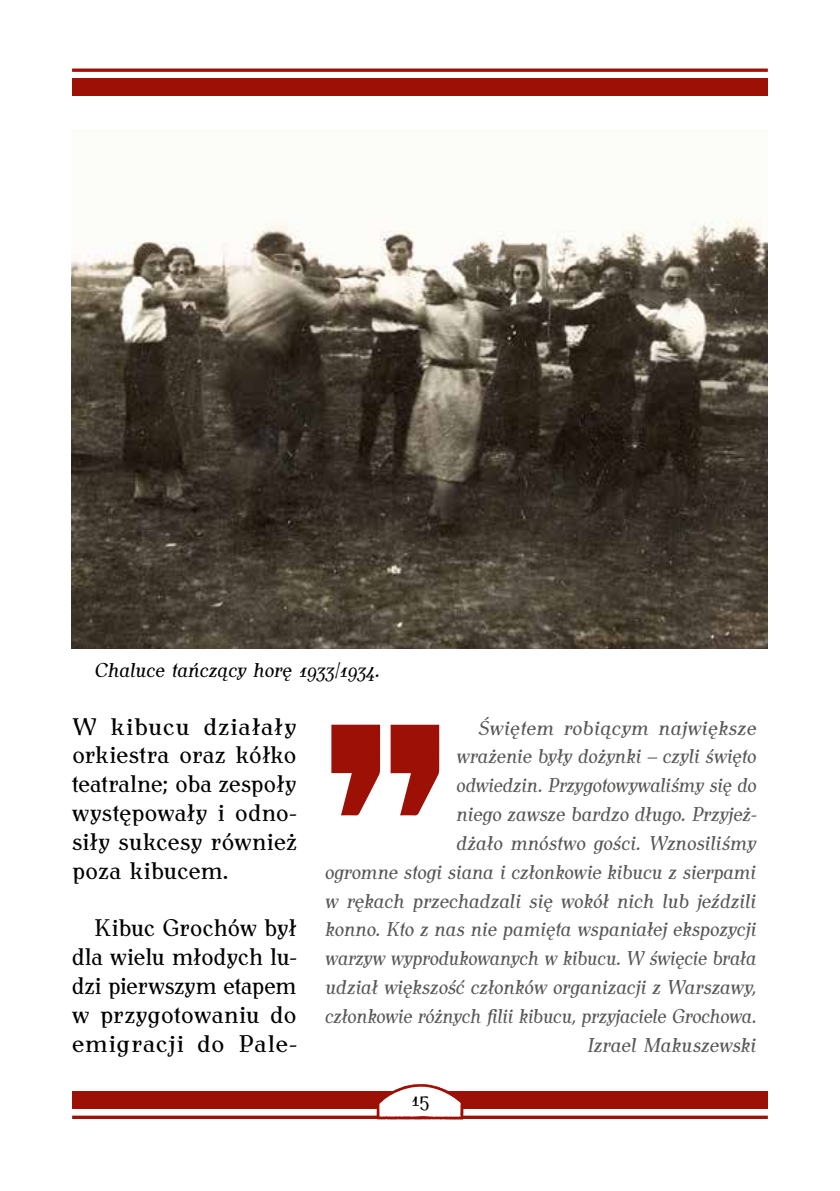
<style>
.page{position:relative;width:840px;height:1191px;background:#fff}
.page>*{position:absolute;margin:0;border:0;box-sizing:border-box;transform-origin:0 0}
.t1{font:24px/28.8px "Antykwa Torunska Cond";letter-spacing:.01em;color:#000;text-align:justify;scale:1.1 1}
.t2{font:24px/28.8px "Antykwa Torunska Cond";letter-spacing:.01em;color:#000;text-align:justify;scale:1.04 1}
.t3{font:italic 20px/28.8px "Antykwa Torunska Cond";letter-spacing:-.015em;color:#575756;text-align:right}
.t4{font:italic 20px "Antykwa Torunska Cond";letter-spacing:-.015em;color:#000}
.t5{font:20px "Antykwa Torunska Cond";color:#000}
</style>
<div class="page">
<svg style="left:72px;top:68px;width:695px;height:4px;background:#ac362e"></svg>
<div style="left:72px;top:78px;width:695px;height:18px;background:#9c1006"></div>
<svg style="left:72px;top:1115px;width:695px;height:4px;background:#ac362e"></svg>
<div style="left:72px;top:1092px;width:695px;height:17px;background:#9c1006"></div>
<svg style="left:376px;top:1084px;width:87px;height:35px"></svg>
<img style="left:72px;top:219px;width:695px;height:429px">
<svg style="left:331px;top:724px;width:49px;height:91px"></svg>
<svg style="left:390px;top:724px;width:49px;height:91px"></svg>
<p class="t4" style="left:94px;top:655px;width:287px">Chaluce tańczący horę 1933/1934.</p>
<p class="t3" style="left:325px;top:712px;width:433px">Świętem robiącym największe<br>wrażenie były dożynki – czyli święto<br>odwiedzin. Przygotowywaliśmy się do<br>niego zawsze bardzo długo. Przyjeż-<br>dżało mnóstwo gości. Wznosiliśmy<br>ogromne stogi siana i członkowie kibucu z sierpami w rękach przechadzali się wokół nich lub jeździli konno. Kto z nas nie pamięta wspaniałej ekspozycji warzyw wyprodukowanych w kibucu. W święcie brała udział większość członków organizacji z Warszawy, członkowie różnych filii kibucu, przyjaciele Grochowa.<br>Izrael Makuszewski</p>
<p class="t1" style="left:72px;top:710px;width:205px">W kibucu działały orkiestra oraz kółko teatralne; oba zespoły występowały i odno&shy;siły sukcesy również poza kibucem.</p>
<p class="t2" style="left:72px;top:912px;width:217px;text-indent:22px">Kibuc Grochów był dla wielu młodych lu&shy;dzi pierwszym etapem w przygotowaniu do emigracji do Pale-</p>
<p class="t5" style="left:410px;top:1084px;width:20px">15</p>
</div>
